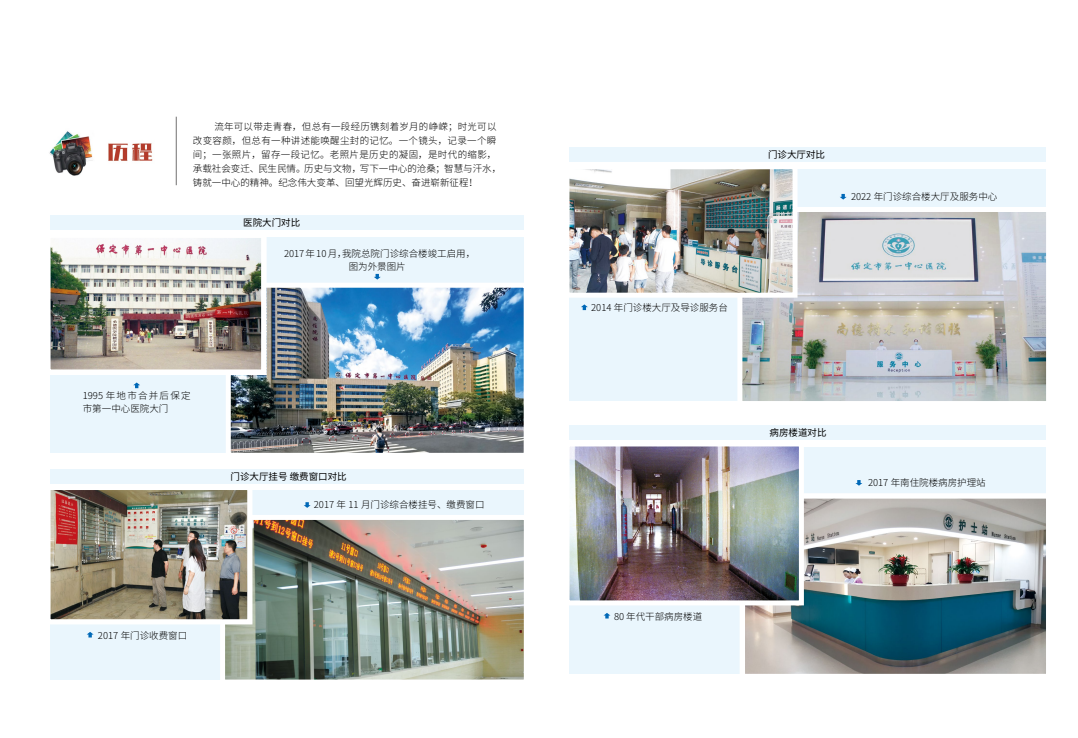
<style>
.page{position:relative;width:1078px;height:738px;background:#fff}
.page>*{position:absolute;margin:0;border:0;box-sizing:border-box;transform-origin:0 0}
.t1{font:300 9.5px/14px "Source Han Sans CN";letter-spacing:.025em;color:#000}
.t2{font:300 9.5px/13px "Source Han Sans CN";color:#000}
.t3{font:9.5px "Source Han Sans CN";color:#000}
</style>
<div class="page">
<img style="left:49px;top:131px;width:104px;height:45px">
<hr style="left:176px;top:117px;width:1px;height:68px;background:#727171">
<div style="left:50px;top:489px;width:474px;height:190px;background:#eaf6fd"></div>
<div style="left:50px;top:238px;width:474px;height:214px;background:#eaf6fd"></div>
<img style="left:226px;top:520px;width:296px;height:158px">
<div style="left:220px;top:514px;width:308px;height:170px;border:5px solid #fff"></div>
<img style="left:51px;top:490px;width:195px;height:128px">
<div style="left:45px;top:484px;width:207px;height:140px;border:5px solid #fff"></div>
<img style="left:232px;top:288px;width:290px;height:163px">
<div style="left:226px;top:282px;width:302px;height:175px;border:5px solid #fff"></div>
<img style="left:52px;top:239px;width:207px;height:129px">
<div style="left:45px;top:232px;width:221px;height:143px;border:6px solid #fff"></div>
<div style="left:50px;top:215px;width:474px;height:14px;background:#eaf6fd"></div>
<div style="left:50px;top:469px;width:474px;height:14px;background:#eaf6fd"></div>
<svg style="left:133px;top:382px;width:7px;height:6px"></svg>
<svg style="left:374px;top:274px;width:6px;height:5px"></svg>
<svg style="left:87px;top:632px;width:7px;height:5px"></svg>
<svg style="left:304px;top:502px;width:6px;height:5px"></svg>
<div style="left:569px;top:169px;width:476px;height:232px;background:#eaf6fd"></div>
<div style="left:569px;top:446px;width:476px;height:227px;background:#eaf6fd"></div>
<img style="left:745px;top:499px;width:300px;height:173px">
<div style="left:739px;top:493px;width:312px;height:185px;border:5px solid #fff"></div>
<img style="left:570px;top:447px;width:227px;height:152px">
<div style="left:564px;top:441px;width:239px;height:164px;border:5px solid #fff"></div>
<div style="left:569px;top:425px;width:476px;height:14px;background:#eaf6fd"></div>
<img style="left:743px;top:213px;width:301px;height:186px">
<div style="left:737px;top:207px;width:313px;height:198px;border:5px solid #fff"></div>
<img style="left:570px;top:170px;width:221px;height:121px">
<div style="left:564px;top:164px;width:233px;height:133px;border:5px solid #fff"></div>
<div style="left:569px;top:148px;width:476px;height:14px;background:#eaf6fd"></div>
<svg style="left:581px;top:304px;width:6px;height:6px"></svg>
<svg style="left:840px;top:194px;width:6px;height:5px"></svg>
<svg style="left:855px;top:480px;width:7px;height:5px"></svg>
<svg style="left:603px;top:613px;width:7px;height:5px"></svg>
<p class="t1" style="left:193px;top:119px;width:310px;text-indent:21px">流年可以带走青春，但总有一段经历镌刻着岁月的峥嵘；时光可以改变容颜，但总有一种讲述能唤醒尘封的记忆。一个镜头，记录一个瞬间；一张照片，留存一段记忆。老照片是历史的凝固，是时代的缩影，承载社会变迁、民生民情。历史与文物，写下一中心的沧桑；智慧与汗水，铸就一中心的精神。纪念伟大变革、回望光辉历史、奋进崭新征程！</p>
<p class="t3" style="left:243px;top:217px;width:59px">医院大门对比</p>
<p class="t2" style="left:284px;top:247px;width:193px;text-align:center">2017 年 10 月，我院总院门诊综合楼竣工启用，图为外景图片</p>
<p class="t2" style="left:83px;top:389px;width:109px">1995 年地市合并后保定市第一中心医院大门</p>
<p class="t3" style="left:230px;top:470px;width:118px">门诊大厅挂号 缴费窗口对比</p>
<p class="t2" style="left:314px;top:497px;width:172px">2017 年 11 月门诊综合楼挂号、缴费窗口</p>
<p class="t2" style="left:98px;top:628px;width:91px">2017 年门诊收费窗口</p>
<p class="t2" style="left:591px;top:301px;width:138px">2014 年门诊楼大厅及导诊服务台</p>
<p class="t3" style="left:767px;top:149px;width:58px">门诊大厅对比</p>
<p class="t2" style="left:850px;top:190px;width:148px">2022 年门诊综合楼大厅及服务中心</p>
<p class="t3" style="left:769px;top:427px;width:58px">病房楼道对比</p>
<p class="t2" style="left:867px;top:475px;width:119px">2017 年南住院楼病房护理站</p>
<p class="t2" style="left:614px;top:609px;width:90px">80 年代干部病房楼道</p>
</div>
